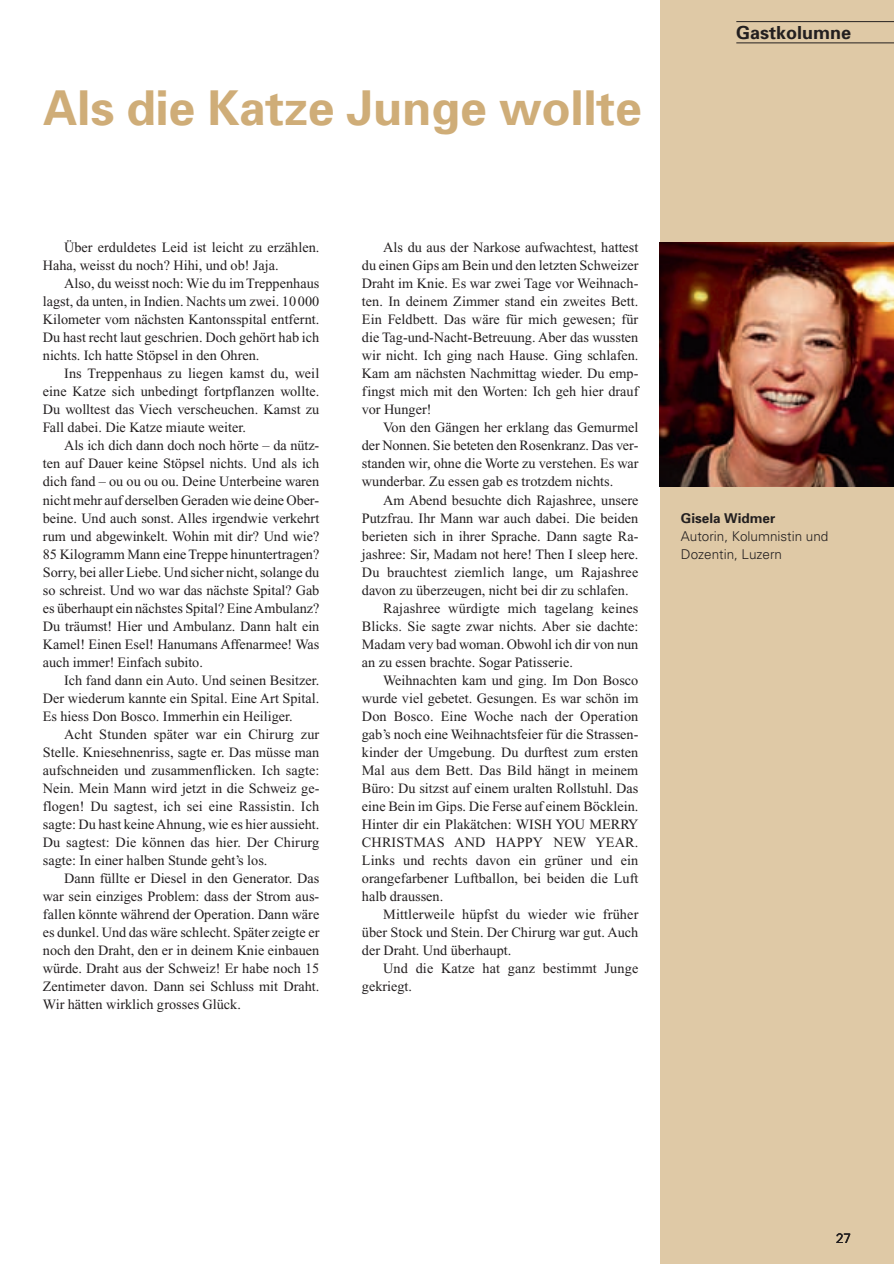
<style>
.page{position:relative;width:894px;height:1264px;background:#fff}
.page>*{position:absolute;margin:0;border:0;box-sizing:border-box;transform-origin:0 0}
.t1{font:700 48px "Univers";letter-spacing:-.005em;color:#cfad78}
.t2{font:700 18px "Univers";color:#231f20}
.t3{font:14.25px/18px "Times New Roman";color:#231f20;text-align:justify}
.t4{font:300 13.5px/18px "Univers";color:#231f20}
.t5{font:700 13.5px "Univers";color:#231f20}
</style>
<div class="page">
<svg style="left:659px;top:0;width:235px;height:1264px;background:#caae8f"></svg>
<h1 class="t1" style="left:43px;top:91px;width:600px">Als die Katze Junge wollte</h1>
<p class="t2" style="left:736px;top:26px;width:117px">Gastkolumne</p>
<p class="t3" style="left:43px;top:240px;width:278px;text-indent:21px">Über erduldetes Leid ist leicht zu erzählen.<br>Haha, weisst du noch? Hihi, und ob! Jaja.</p>
<p class="t3" style="left:43px;top:276px;width:278px;text-indent:21px">Also, du weisst noch: Wie du im Treppenhaus lagst, da unten, in Indien. Nachts um zwei. 10 000<br>Kilometer vom nächsten Kantonsspital entfernt.<br>Du hast recht laut geschrien. Doch gehört hab ich nichts. Ich hatte Stöpsel in den Ohren.</p>
<p class="t3" style="left:43px;top:366px;width:278px;text-indent:21px">Ins Treppenhaus zu liegen kamst du, weil eine Katze sich unbedingt fortpflanzen wollte.<br>Du wolltest das Viech verscheuchen. Kamst zu Fall dabei. Die Katze miaute weiter.</p>
<p class="t3" style="left:43px;top:438px;width:278px;text-indent:21px">Als ich dich dann doch noch hörte – da nütz&shy;ten auf Dauer keine Stöpsel nichts. Und als ich dich fand – ou ou ou ou. Deine Unterbeine waren nicht mehr auf derselben Geraden wie deine Ober&shy;beine. Und auch sonst. Alles irgendwie verkehrt rum und abgewinkelt. Wohin mit dir? Und wie?<br>85 Kilogramm Mann eine Treppe hinuntertragen?<br>Sorry, bei aller Liebe. Und sicher nicht, solange du so schreist. Und wo war das nächste Spital? Gab es überhaupt ein nächstes Spital? EineAmbulanz?<br>Du träumst! Hier und Ambulanz. Dann halt ein Kamel! Einen Esel! Hanumans Affenarmee! Was auch immer! Einfach subito.</p>
<p class="t3" style="left:43px;top:672px;width:278px;text-indent:21px">Ich fand dann ein Auto. Und seinen Besitzer.<br>Der wiederum kannte ein Spital. Eine Art Spital.<br>Es hiess Don Bosco. Immerhin ein Heiliger.</p>
<p class="t3" style="left:43px;top:726px;width:278px;text-indent:21px">Acht Stunden später war ein Chirurg zur Stelle. Kniesehnenriss, sagte er. Das müsse man aufschneiden und zusammenflicken. Ich sagte:<br>Nein. Mein Mann wird jetzt in die Schweiz ge&shy;flogen! Du sagtest, ich sei eine Rassistin. Ich sagte: Du hast keineAhnung, wie es hier aussieht.<br>Du sagtest: Die können das hier. Der Chirurg sagte: In einer halben Stunde geht’s los.</p>
<p class="t3" style="left:43px;top:870px;width:278px;text-indent:21px">Dann füllte er Diesel in den Generator. Das war sein einziges Problem: dass der Strom aus&shy;fallen könnte während der Operation. Dann wäre es dunkel. Und das wäre schlecht. Später zeigte er noch den Draht, den er in deinem Knie einbauen würde. Draht aus der Schweiz! Er habe noch 15<br>Zentimeter davon. Dann sei Schluss mit Draht.<br>Wir hätten wirklich grosses Glück.</p>
<p class="t3" style="left:362px;top:240px;width:278px;text-indent:21px">Als du aus der Narkose aufwachtest, hattest du einen Gips am Bein und den letzten Schweizer Draht im Knie. Es war zwei Tage vor Weihnach&shy;ten. In deinem Zimmer stand ein zweites Bett.<br>Ein Feldbett. Das wäre für mich gewesen; für die Tag-und-Nacht-Betreuung. Aber das wussten wir nicht. Ich ging nach Hause. Ging schlafen.<br>Kam am nächsten Nachmittag wieder. Du emp&shy;fingst mich mit den Worten: Ich geh hier drauf vor Hunger!</p>
<p class="t3" style="left:362px;top:420px;width:278px;text-indent:21px">Von den Gängen her erklang das Gemurmel der Nonnen. Sie beteten den Rosenkranz. Das ver&shy;standen wir, ohne die Worte zu verstehen. Es war wunderbar. Zu essen gab es trotzdem nichts.</p>
<p class="t3" style="left:383px;top:492px;width:257px">Am Abend besuchte dich Rajashree, unsere</p>
<p class="t3" style="left:362px;top:510px;width:278px">Putzfrau. Ihr Mann war auch dabei. Die beiden</p>
<p class="t3" style="left:362px;top:528px;width:278px">berieten sich in ihrer Sprache. Dann sagte Ra-</p>
<p class="t3" style="left:362px;top:546px;width:278px">jashree: Sir, Madam not here! Then I sleep here.</p>
<p class="t3" style="left:362px;top:564px;width:278px">Du brauchtest ziemlich lange, um Rajashree</p>
<p class="t3" style="left:362px;top:582px;width:268px">davon zu überzeugen, nicht bei dir zu schlafen.</p>
<p class="t3" style="left:383px;top:600px;width:257px">Rajashree würdigte mich tagelang keines</p>
<p class="t3" style="left:362px;top:618px;width:278px">Blicks. Sie sagte zwar nichts. Aber sie dachte:</p>
<p class="t3" style="left:362px;top:636px;width:278px">Madam very bad woman. Obwohl ich dir von nun</p>
<p class="t3" style="left:362px;top:654px;width:212px">an zu essen brachte. Sogar Patisserie.</p>
<p class="t3" style="left:383px;top:672px;width:257px">Weihnachten kam und ging. Im Don Bosco</p>
<p class="t3" style="left:362px;top:690px;width:278px">wurde viel gebetet. Gesungen. Es war schön im</p>
<p class="t3" style="left:362px;top:708px;width:278px">Don Bosco. Eine Woche nach der Operation</p>
<p class="t3" style="left:362px;top:726px;width:278px">gab’s noch eine Weihnachtsfeier für die Strassen-</p>
<p class="t3" style="left:362px;top:744px;width:278px">kinder der Umgebung. Du durftest zum ersten</p>
<p class="t3" style="left:362px;top:762px;width:278px">Mal aus dem Bett. Das Bild hängt in meinem</p>
<p class="t3" style="left:362px;top:780px;width:278px">Büro: Du sitzst auf einem uralten Rollstuhl. Das</p>
<p class="t3" style="left:362px;top:798px;width:278px">eine Bein im Gips. Die Ferse auf einem Böcklein.</p>
<p class="t3" style="left:362px;top:816px;width:278px">Hinter dir ein Plakätchen: WISH YOU MERRY</p>
<p class="t3" style="left:362px;top:834px;width:278px">CHRISTMAS AND HAPPY NEW YEAR.</p>
<p class="t3" style="left:362px;top:852px;width:278px">Links und rechts davon ein grüner und ein</p>
<p class="t3" style="left:362px;top:870px;width:278px">orangefarbener Luftballon, bei beiden die Luft</p>
<p class="t3" style="left:362px;top:888px;width:83px">halb draussen.</p>
<p class="t3" style="left:383px;top:906px;width:257px">Mittlerweile hüpfst du wieder wie früher</p>
<p class="t3" style="left:362px;top:924px;width:278px">über Stock und Stein. Der Chirurg war gut. Auch</p>
<p class="t3" style="left:362px;top:942px;width:151px">der Draht. Und überhaupt.</p>
<p class="t3" style="left:383px;top:960px;width:257px">Und die Katze hat ganz bestimmt Junge</p>
<p class="t3" style="left:362px;top:978px;width:52px">gekriegt.</p>
<p class="t5" style="left:681px;top:513px;width:96px">Gisela Widmer</p>
<p class="t4" style="left:681px;top:528px;width:149px">Autorin, Kolumnistin und<br>Dozentin, Luzern</p>
<p class="t4" style="left:836px;top:1230px;width:17px">27</p>
</div>
